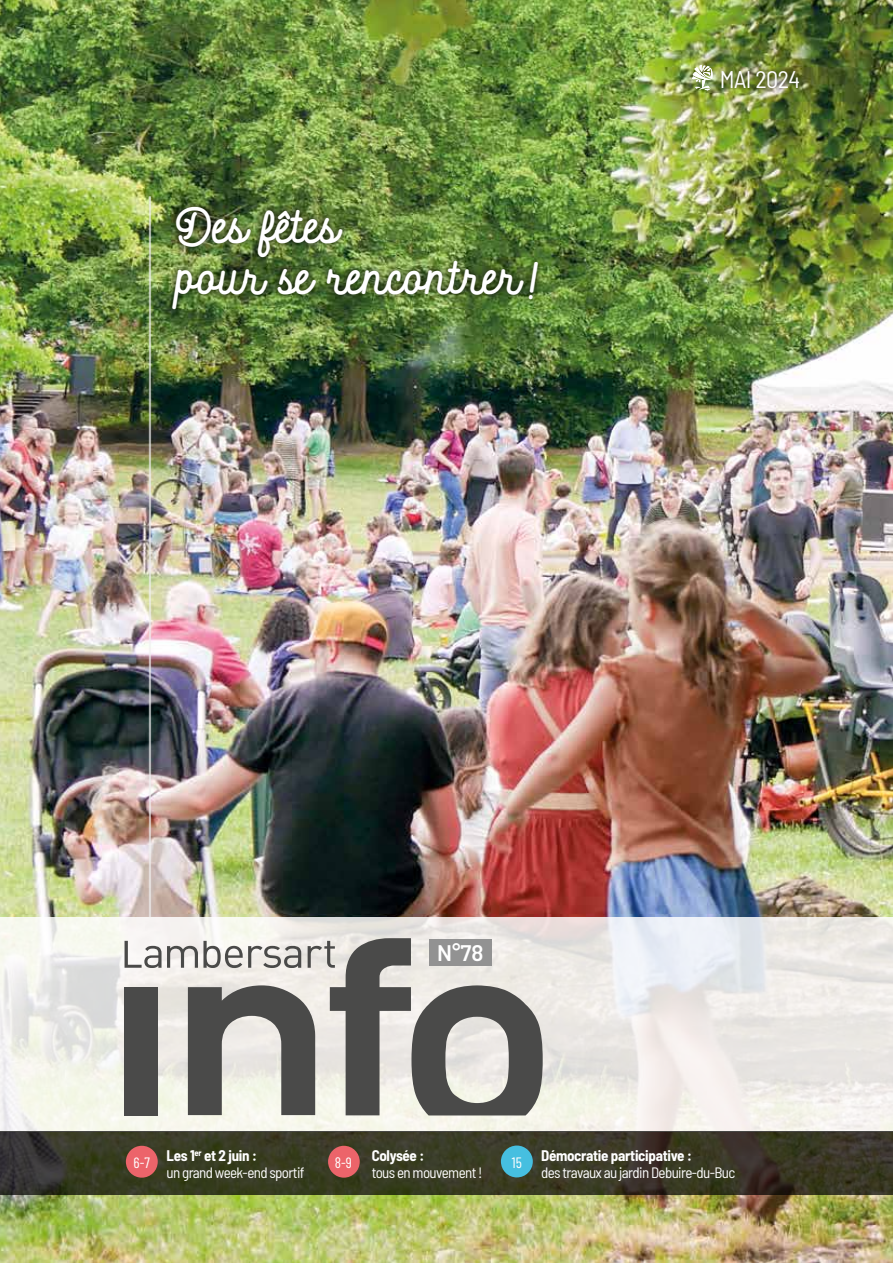
<style>
.page{position:relative;width:893px;height:1263px;background:#fff}
.page>*{position:absolute;margin:0;border:0;box-sizing:border-box;transform-origin:0 0}
.t1{font:46.2px/51.3px "Autoguardf 7";color:#fff}
.t2{font:semi-condensed 24px "Barlow";letter-spacing:-.02em;color:#fff}
.t3{font:600 22.5px "Barlow";color:#fff}
.t4{font:semi-condensed 15px/17.1px "Barlow";letter-spacing:-.04em;color:#fff}
.t5{font:700 semi-condensed 15px "Barlow";letter-spacing:-.02em;color:#fff}
.t6{font:15px "Barlow Condensed";color:#fff}
.s1{font-weight:700}
</style>
<div class="page">
<img style="left:0;top:0;width:893px;height:1263px">
<svg style="left:0;top:917px;width:893px;height:214px"></svg>
<svg style="left:0;top:1131px;width:893px;height:64px;background:#383925"></svg>
<hr style="left:149px;top:196px;width:2px;height:721px;background:#f0f0f0">
<svg style="left:125px;top:938px;width:418px;height:177px;background:#a1a09d"></svg>
<div style="left:716px;top:66px;width:88px;height:27px;background:#000;opacity:.75"></div>
<svg style="left:692px;top:65px;width:21px;height:25px"></svg>
<div style="left:501px;top:1145px;width:32px;height:32px;background:#46bfe0;border-radius:50%"></div>
<div style="left:165px;top:199px;width:380px;height:117px;background:#000;opacity:.8"></div>
<div style="left:328px;top:1146px;width:32px;height:32px;background:#ec646a;border-radius:50%"></div>
<div style="left:126px;top:1146px;width:32px;height:32px;background:#ec646a;border-radius:50%"></div>
<div style="left:429px;top:939px;width:63px;height:27px;background:#929292"></div>
<h1 class="t1" style="left:176px;top:202px;width:365px">Des fêtes<br>pour se rencontrer !</h1>
<h2 class="t2" style="left:720px;top:62px;width:82px">MAI 2024</h2>
<h3 class="t3" style="left:437px;top:939px;width:48px">N°78</h3>
<p class="t6" style="left:134px;top:1152px;width:18px">6-7</p>
<p class="t4" style="left:167px;top:1146px;width:140px"><span class="s1">Les 1</span><sup>er</sup> <span class="s1">et 2 juin :<br></span>un grand week-end sportif</p>
<p class="t6" style="left:335px;top:1152px;width:19px">8-9</p>
<p class="t5" style="left:372px;top:1145px;width:54px">Colysée :</p>
<p class="t4" style="left:372px;top:1163px;width:112px">tous en mouvement !</p>
<p class="t6" style="left:512px;top:1152px;width:11px">15</p>
<p class="t5" style="left:541px;top:1144px;width:152px">Démocratie participative :</p>
<p class="t4" style="left:541px;top:1163px;width:196px">des travaux au jardin Debuire-du-Buc</p>
</div>
